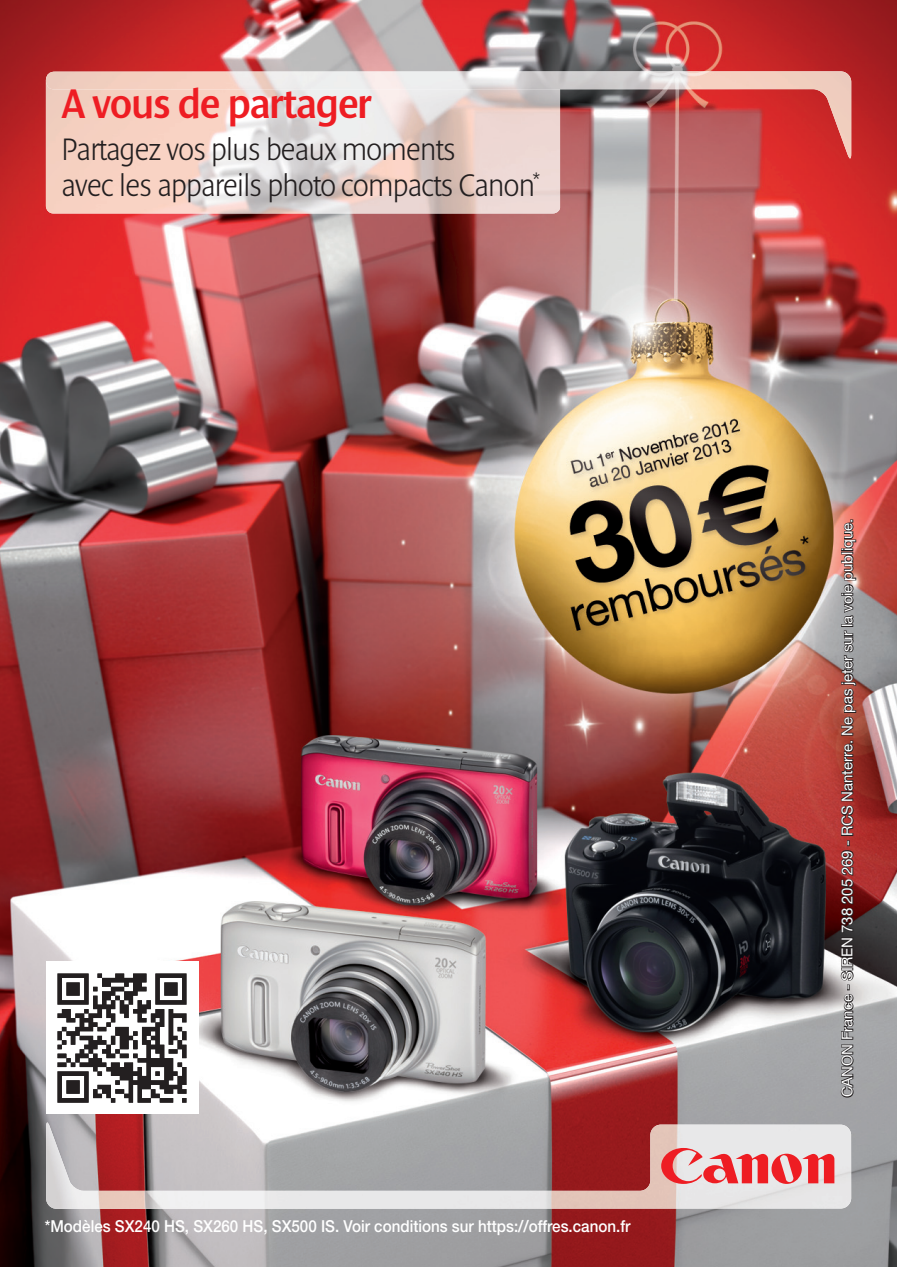
<style>
.page{position:relative;width:897px;height:1267px;background:#fff}
.page>*{position:absolute;margin:0;border:0;box-sizing:border-box;transform-origin:0 0}
.t1{font:600 42px "Denda New";letter-spacing:-.02em;color:#ee1d23;scale:.95 1}
.t2{font:300 31.5px/36px "Denda New";letter-spacing:-.02em;color:#231f20;scale:.95 1}
.t3{font:500 16.5px "Helvetica Neue LT Std";color:#fff;scale:.92 1}
.t4{font:15px "Helvetica Neue LT Std";letter-spacing:-.005em;color:#fff}
</style>
<div class="page">
<img style="left:0;top:0;width:897px;height:1267px">
<img style="left:46px;top:1122px;width:805px;height:87px">
<svg style="left:661px;top:1148px;width:173px;height:36px;background:#ea8b8d"></svg>
<img style="left:46px;top:158px;width:514px;height:55px">
<img style="left:46px;top:71px;width:805px;height:87px">
<div style="left:46px;top:961px;width:153px;height:153px;background:#fff"></div>
<img style="left:57px;top:973px;width:130px;height:130px">
<h1 class="t1" style="left:61px;top:87px;width:328px">A vous de partager</h1>
<h2 class="t2" style="left:61px;top:131px;width:505px">Partagez vos plus beaux moments<br>avec les appareils photo compacts Canon<sup>*</sup></h2>
<p class="t3" style="left:45px;top:1216px;width:638px">*Modèles SX240 HS, SX260 HS, SX500 IS. Voir conditions sur https://offres.canon.fr</p>
<p class="t4" style="left:838px;top:1097px;width:580px;rotate:-90deg">CANON France - SIREN 738 205 269 - RCS Nanterre. Ne pas jeter sur la voie publique.</p>
</div>
